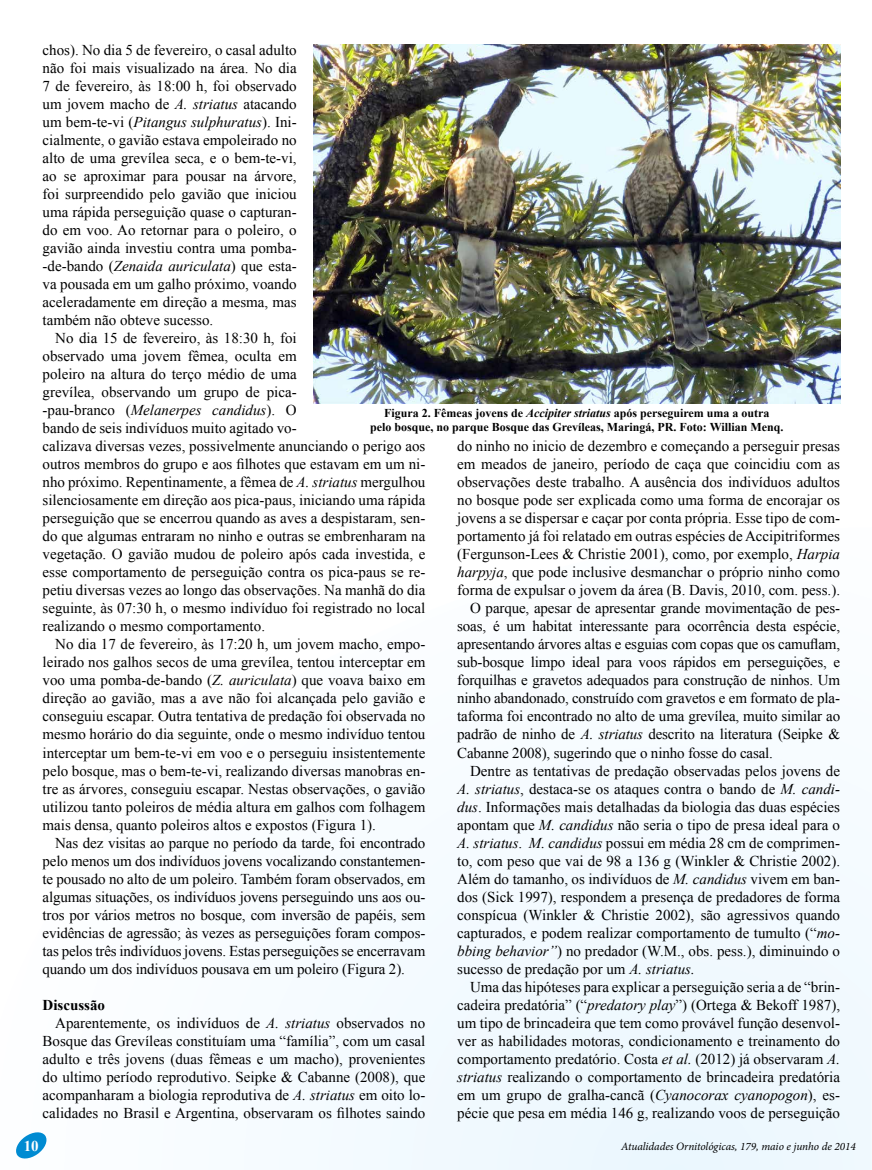
<style>
.page{position:relative;width:872px;height:1170px;background:#fff}
.page>*{position:absolute;margin:0;border:0;box-sizing:border-box;transform-origin:0 0}
.t1{font:15px/18px "Times New Roman";color:#000;text-align:justify}
.t2{font:700 15px "Times New Roman";color:#000}
.t3{font:700 15px "Times New Roman";color:#fff}
.t4{font:700 12px/14.4px "Times New Roman";color:#000;text-align:center}
.t5{font:italic 11.25px "Minion Pro";letter-spacing:-.005em;color:#000}
.s1{font-style:italic}
</style>
<div class="page">
<div style="left:317px;top:820px;width:554px;height:349px;background:#f2f9fe"></div>
<svg style="left:871px;top:967px;width:1px;height:202px"></svg>
<img style="left:314px;top:45px;width:526px;height:358px">
<svg style="left:16px;top:1132px;width:31px;height:27px"></svg>
<p class="t1" style="left:43px;top:41px;width:256px">chos). No dia 5 de fevereiro, o casal adulto não foi mais visualizado na área. No dia 7 de fevereiro, às 18:00 h, foi observado um jovem macho de <span class="s1">A. striatus</span> atacando um bem-te-vi (<span class="s1">Pitangus sulphuratus</span>). Ini&shy;cialmente, o gavião estava empoleirado no alto de uma grevílea seca, e o bem-te-vi, ao se aproximar para pousar na árvore, foi surpreendido pelo gavião que iniciou uma rápida perseguição quase o capturan&shy;do em voo. Ao retornar para o poleiro, o gavião ainda investiu contra uma pomba--de-bando (<span class="s1">Zenaida auriculata</span>) que esta&shy;va pousada em um galho próximo, voando aceleradamente em direção a mesma, mas também não obteve sucesso.</p>
<p class="t1" style="left:43px;top:329px;width:384px;text-align:left;text-indent:13px">No dia 15 de fevereiro, às 18:30 h, foi<br>observado uma jovem fêmea, oculta em<br>poleiro na altura do terço médio de uma<br>grevílea, observando um grupo de pica-<br>-pau-branco (<span class="s1">Melanerpes candidus</span>). O<br>bando de seis indivíduos muito agitado vo-<br>calizava diversas vezes, possivelmente anunciando o perigo aos outros membros do grupo e aos filhotes que estavam em um ni&shy;nho próximo. Repentinamente, a fêmea de <span class="s1">A. striatus</span> mergulhou silenciosamente em direção aos pica-paus, iniciando uma rápida perseguição que se encerrou quando as aves a despistaram, sen&shy;do que algumas entraram no ninho e outras se embrenharam na vegetação. O gavião mudou de poleiro após cada investida, e esse comportamento de perseguição contra os pica-paus se re&shy;petiu diversas vezes ao longo das observações. Na manhã do dia seguinte, às 07:30 h, o mesmo indivíduo foi registrado no local realizando o mesmo comportamento.</p>
<p class="t1" style="left:43px;top:635px;width:384px;text-indent:13px">No dia 17 de fevereiro, às 17:20 h, um jovem macho, empo&shy;leirado nos galhos secos de uma grevílea, tentou interceptar em voo uma pomba-de-bando (<span class="s1">Z. auriculata</span>) que voava baixo em direção ao gavião, mas a ave não foi alcançada pelo gavião e conseguiu escapar. Outra tentativa de predação foi observada no mesmo horário do dia seguinte, onde o mesmo indivíduo tentou interceptar um bem-te-vi em voo e o perseguiu insistentemente pelo bosque, mas o bem-te-vi, realizando diversas manobras en&shy;tre as árvores, conseguiu escapar. Nestas observações, o gavião utilizou tanto poleiros de média altura em galhos com folhagem mais densa, quanto poleiros altos e expostos (Figura 1).</p>
<p class="t1" style="left:43px;top:833px;width:384px;text-indent:13px">Nas dez visitas ao parque no período da tarde, foi encontrado pelo menos um dos indivíduos jovens vocalizando constantemen&shy;te pousado no alto de um poleiro. Também foram observados, em algumas situações, os indivíduos jovens perseguindo uns aos ou&shy;tros por vários metros no bosque, com inversão de papéis, sem evidências de agressão; às vezes as perseguições foram compos&shy;tas pelos três indivíduos jovens. Estas perseguições se encerravam quando um dos indivíduos pousava em um poleiro (Figura 2).</p>
<p class="t2" style="left:43px;top:994px;width:64px">Discussão</p>
<p class="t1" style="left:55px;top:1013px;width:371px">Aparentemente, os indivíduos de <span class="s1">A. striatus</span> observados no</p>
<p class="t1" style="left:43px;top:1031px;width:384px">Bosque das Grevíleas constituíam uma “família”, com um casal</p>
<p class="t1" style="left:43px;top:1049px;width:384px">adulto e três jovens (duas fêmeas e um macho), provenientes</p>
<p class="t1" style="left:43px;top:1067px;width:384px">do ultimo período reprodutivo. Seipke &amp; Cabanne (2008), que</p>
<p class="t1" style="left:43px;top:1085px;width:384px">acompanharam a biologia reprodutiva de <span class="s1">A. striatus</span> em oito lo-</p>
<p class="t1" style="left:43px;top:1103px;width:384px">calidades no Brasil e Argentina, observaram os filhotes saindo</p>
<p class="t4" style="left:370px;top:405px;width:415px">Figura 2. Fêmeas jovens de <span class="s1">Accipiter striatus</span> após perseguirem uma a outra<br>pelo bosque, no parque Bosque das Grevíleas, Maringá, PR. Foto: Willian Menq.</p>
<p class="t1" style="left:457px;top:437px;width:384px">do ninho no inicio de dezembro e começando a perseguir presas</p>
<p class="t1" style="left:457px;top:455px;width:384px">em meados de janeiro, período de caça que coincidiu com as</p>
<p class="t1" style="left:457px;top:473px;width:384px">observações deste trabalho. A ausência dos indivíduos adultos</p>
<p class="t1" style="left:457px;top:491px;width:384px">no bosque pode ser explicada como uma forma de encorajar os</p>
<p class="t1" style="left:457px;top:509px;width:384px">jovens a se dispersar e caçar por conta própria. Esse tipo de com-</p>
<p class="t1" style="left:457px;top:527px;width:384px">portamento já foi relatado em outras espécies de Accipitriformes</p>
<p class="t1" style="left:457px;top:545px;width:384px">(Fergunson-Lees &amp; Christie 2001), como, por exemplo, <span class="s1">Harpia</span></p>
<p class="t1" style="left:457px;top:563px;width:384px"><span class="s1">harpyja</span>, que pode inclusive desmanchar o próprio ninho como</p>
<p class="t1" style="left:457px;top:581px;width:384px">forma de expulsar o jovem da área (B. Davis, 2010, com. pess.).</p>
<p class="t1" style="left:470px;top:599px;width:371px">O parque, apesar de apresentar grande movimentação de pes-</p>
<p class="t1" style="left:457px;top:617px;width:384px">soas, é um habitat interessante para ocorrência desta espécie,</p>
<p class="t1" style="left:457px;top:635px;width:384px">apresentando árvores altas e esguias com copas que os camuflam,</p>
<p class="t1" style="left:457px;top:653px;width:384px">sub-bosque limpo ideal para voos rápidos em perseguições, e</p>
<p class="t1" style="left:457px;top:671px;width:384px">forquilhas e gravetos adequados para construção de ninhos. Um</p>
<p class="t1" style="left:457px;top:689px;width:384px">ninho abandonado, construído com gravetos e em formato de pla-</p>
<p class="t1" style="left:457px;top:707px;width:384px">taforma foi encontrado no alto de uma grevílea, muito similar ao</p>
<p class="t1" style="left:457px;top:725px;width:384px">padrão de ninho de <span class="s1">A. striatus</span> descrito na literatura (Seipke &amp;</p>
<p class="t1" style="left:457px;top:743px;width:317px">Cabanne 2008), sugerindo que o ninho fosse do casal.</p>
<p class="t1" style="left:470px;top:761px;width:371px">Dentre as tentativas de predação observadas pelos jovens de</p>
<p class="t1" style="left:457px;top:779px;width:384px"><span class="s1">A. striatus</span>, destaca-se os ataques contra o bando de <span class="s1">M. candi-</span></p>
<p class="t1" style="left:457px;top:797px;width:384px"><span class="s1">dus</span>. Informações mais detalhadas da biologia das duas espécies</p>
<p class="t1" style="left:457px;top:815px;width:384px">apontam que <span class="s1">M. candidus</span> não seria o tipo de presa ideal para o</p>
<p class="t1" style="left:457px;top:833px;width:384px"><span class="s1">A. striatus</span>. <span class="s1">M. candidus</span> possui em média 28 cm de comprimen-</p>
<p class="t1" style="left:457px;top:851px;width:384px">to, com peso que vai de 98 a 136 g (Winkler &amp; Christie 2002).</p>
<p class="t1" style="left:457px;top:869px;width:384px">Além do tamanho, os indivíduos de <span class="s1">M. candidus</span> vivem em ban-</p>
<p class="t1" style="left:457px;top:887px;width:384px">dos (Sick 1997), respondem a presença de predadores de forma</p>
<p class="t1" style="left:457px;top:905px;width:384px">conspícua (Winkler &amp; Christie 2002), são agressivos quando</p>
<p class="t1" style="left:457px;top:923px;width:384px">capturados, e podem realizar comportamento de tumulto (“<span class="s1">mo-</span></p>
<p class="t1" style="left:457px;top:941px;width:384px"><span class="s1">bbing behavior”</span>) no predador (W.M., obs. pess.), diminuindo o</p>
<p class="t1" style="left:457px;top:959px;width:239px">sucesso de predação por um <span class="s1">A. striatus.</span></p>
<p class="t1" style="left:470px;top:977px;width:371px">Uma das hipóteses para explicar a perseguição seria a de “brin-</p>
<p class="t1" style="left:457px;top:995px;width:384px">cadeira predatória” (“<span class="s1">predatory play</span>”) (Ortega &amp; Bekoff 1987),</p>
<p class="t1" style="left:457px;top:1013px;width:384px">um tipo de brincadeira que tem como provável função desenvol-</p>
<p class="t1" style="left:457px;top:1031px;width:384px">ver as habilidades motoras, condicionamento e treinamento do</p>
<p class="t1" style="left:457px;top:1049px;width:384px">comportamento predatório. Costa <span class="s1">et al.</span> (2012) já observaram <span class="s1">A.</span></p>
<p class="t1" style="left:457px;top:1067px;width:384px"><span class="s1">striatus</span> realizando o comportamento de brincadeira predatória</p>
<p class="t1" style="left:457px;top:1085px;width:384px">em um grupo de gralha-cancã (<span class="s1">Cyanocorax cyanopogon</span>), es-</p>
<p class="t1" style="left:457px;top:1103px;width:384px">pécie que pesa em média 146 g, realizando voos de perseguição</p>
<p class="t3" style="left:24px;top:1134px;width:17px">10</p>
<p class="t5" style="left:621px;top:1138px;width:236px">Atualidades Ornitológicas, 179, maio e junho de 2014</p>
</div>
